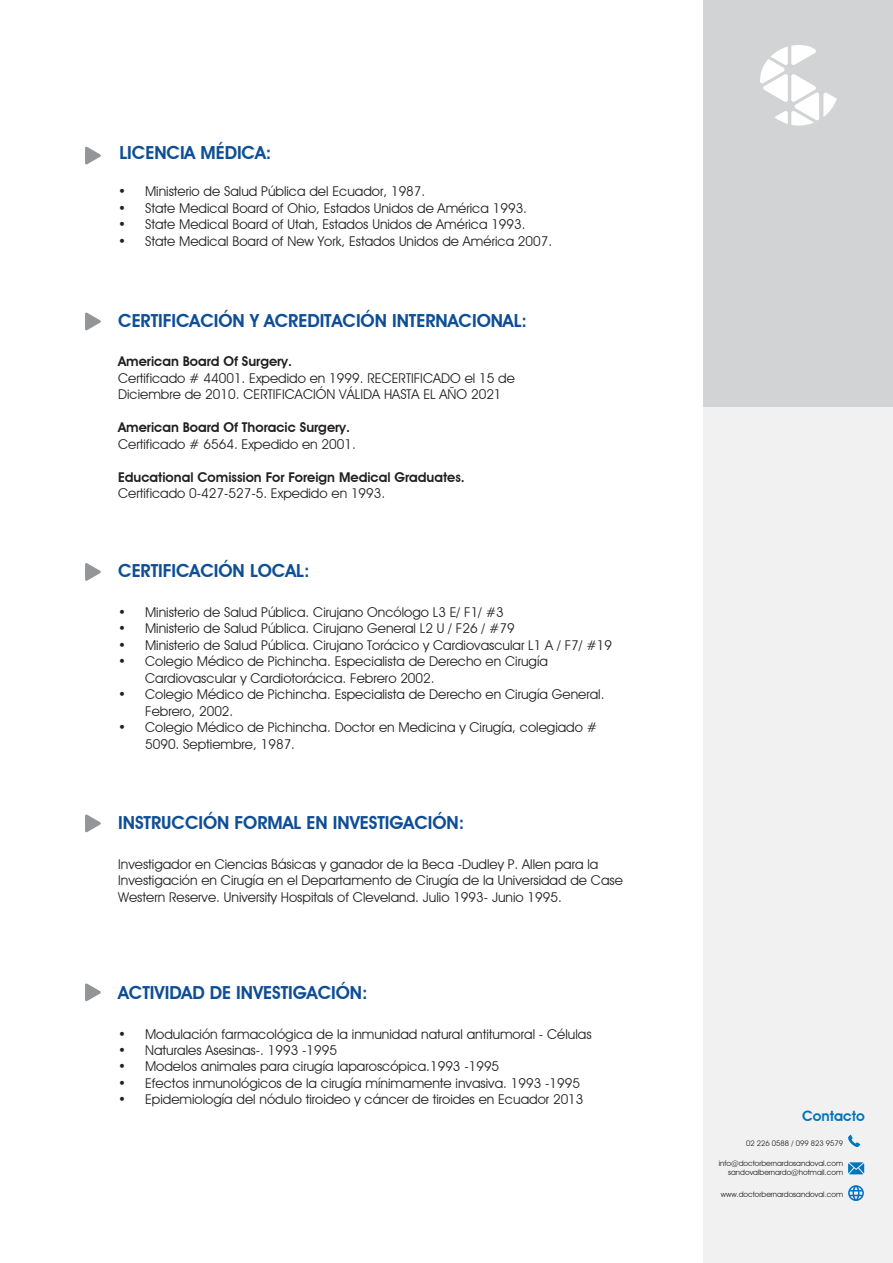
<style>
.page{position:relative;width:893px;height:1263px;background:#fff}
.page>*{position:absolute;margin:0;border:0;box-sizing:border-box;transform-origin:0 0}
.t1{font:600 18px "Avant Garde IT Cby BT";letter-spacing:-.005em;color:#0e4e96}
.t2{font:600 14.25px "Avant Garde IT Cby BT";letter-spacing:-.005em;color:#0074bc}
.t3{font:13.5px/16.5px "Avant Garde IT Cby BT";color:#231f20}
.t4{font:600 13.5px "Avant Garde IT Cby BT";color:#231f20}
.t5{font:7.65px/9.1px "Avant Garde IT Cby BT";color:#231f20;text-align:right}
</style>
<div class="page">
<svg style="left:85px;top:147px;width:16px;height:17px"></svg>
<svg style="left:85px;top:312px;width:16px;height:18px"></svg>
<svg style="left:85px;top:563px;width:16px;height:18px"></svg>
<svg style="left:85px;top:983px;width:16px;height:18px"></svg>
<svg style="left:85px;top:814px;width:16px;height:18px"></svg>
<div style="left:704px;top:0;width:189px;height:1263px;background:#d1d3d4"></div>
<svg style="left:760px;top:45px;width:77px;height:81px"></svg>
<div style="left:704px;top:407px;width:189px;height:856px;background:#f1f1f2"></div>
<svg style="left:848px;top:1135px;width:12px;height:12px"></svg>
<svg style="left:848px;top:1185px;width:16px;height:16px"></svg>
<svg style="left:848px;top:1162px;width:16px;height:12px"></svg>
<h1 class="t1" style="left:119px;top:142px;width:153px">LICENCIA MÉDICA:</h1>
<p class="t3" style="left:118px;top:183px;width:309px">• Ministerio de Salud Pública del Ecuador, 1987.</p>
<p class="t3" style="left:118px;top:199px;width:410px">• State Medical Board of Ohio, Estados Unidos de América 1993.</p>
<p class="t3" style="left:118px;top:216px;width:409px">• State Medical Board of Utah, Estados Unidos de América 1993.</p>
<p class="t3" style="left:118px;top:232px;width:436px">• State Medical Board of New York, Estados Unidos de América 2007.</p>
<h1 class="t1" style="left:118px;top:310px;width:410px">CERTIFICACIÓN Y ACREDITACIÓN INTERNACIONAL:</h1>
<p class="t4" style="left:118px;top:353px;width:176px">American Board Of Surgery.</p>
<p class="t3" style="left:118px;top:370px;width:398px">Certificado # 44001. Expedido en 1999. RECERTIFICADO el 15 de<br>Diciembre de 2010. CERTIFICACIÓN VÁLIDA HASTA EL AÑO 2021</p>
<p class="t4" style="left:118px;top:419px;width:233px">American Board Of Thoracic Surgery.</p>
<p class="t3" style="left:118px;top:436px;width:239px">Certificado # 6564. Expedido en 2001.</p>
<p class="t4" style="left:118px;top:469px;width:348px">Educational Comission For Foreign Medical Graduates.</p>
<p class="t3" style="left:118px;top:485px;width:269px">Certificado 0-427-527-5. Expedido en 1993.</p>
<h1 class="t1" style="left:118px;top:560px;width:193px">CERTIFICACIÓN LOCAL:</h1>
<p class="t3" style="left:118px;top:604px;width:387px">• Ministerio de Salud Pública. Cirujano Oncólogo L3 E/ F1/ #3</p>
<p class="t3" style="left:118px;top:620px;width:398px">• Ministerio de Salud Pública. Cirujano General L2 U / F26 / #79</p>
<p class="t3" style="left:118px;top:637px;width:495px">• Ministerio de Salud Pública. Cirujano Torácico y Cardiovascular L1 A / F7/ #19</p>
<p class="t3" style="left:145px;top:653px;width:404px;text-indent:-27px">• Colegio Médico de Pichincha. Especialista de Derecho en Cirugía<br>Cardiovascular y Cardiotorácica. Febrero 2002.</p>
<p class="t3" style="left:145px;top:686px;width:461px;text-indent:-27px">• Colegio Médico de Pichincha. Especialista de Derecho en Cirugía General.<br>Febrero, 2002.</p>
<p class="t3" style="left:145px;top:719px;width:454px;text-indent:-27px">• Colegio Médico de Pichincha. Doctor en Medicina y Cirugía, colegiado #<br>5090. Septiembre, 1987.</p>
<h1 class="t1" style="left:118px;top:812px;width:348px">INSTRUCCIÓN FORMAL EN INVESTIGACIÓN:</h1>
<p class="t3" style="left:118px;top:855px;width:506px">Investigador en Ciencias Básicas y ganador de la Beca -Dudley P. Allen para la<br>Investigación en Cirugía en el Departamento de Cirugía de la Universidad de Case<br>Western Reserve. University Hospitals of Cleveland. Julio 1993- Junio 1995.</p>
<h1 class="t1" style="left:118px;top:982px;width:251px">ACTIVIDAD DE INVESTIGACIÓN:</h1>
<p class="t3" style="left:118px;top:1025px;width:475px">• Modulación farmacológica de la inmunidad natural antitumoral - Células</p>
<p class="t3" style="left:118px;top:1042px;width:220px">• Naturales Asesinas-. 1993 -1995</p>
<p class="t3" style="left:118px;top:1058px;width:383px">• Modelos animales para cirugía laparoscópica.1993 -1995</p>
<p class="t3" style="left:118px;top:1075px;width:463px">• Efectos inmunológicos de la cirugía mínimamente invasiva. 1993 -1995</p>
<p class="t3" style="left:118px;top:1091px;width:467px">• Epidemiología del nódulo tiroideo y cáncer de tiroides en Ecuador 2013</p>
<p class="t2" style="left:802px;top:1108px;width:64px">Contacto</p>
<p class="t5" style="left:746px;top:1138px;width:99px">02 226 0588 / 099 823 9579</p>
<p class="t5" style="left:719px;top:1158px;width:126px">info@doctorbernardosandoval.com sandovalbernardo@hotmail.com</p>
<p class="t5" style="left:721px;top:1190px;width:124px">www.doctorbernardosandoval.com</p>
</div>
